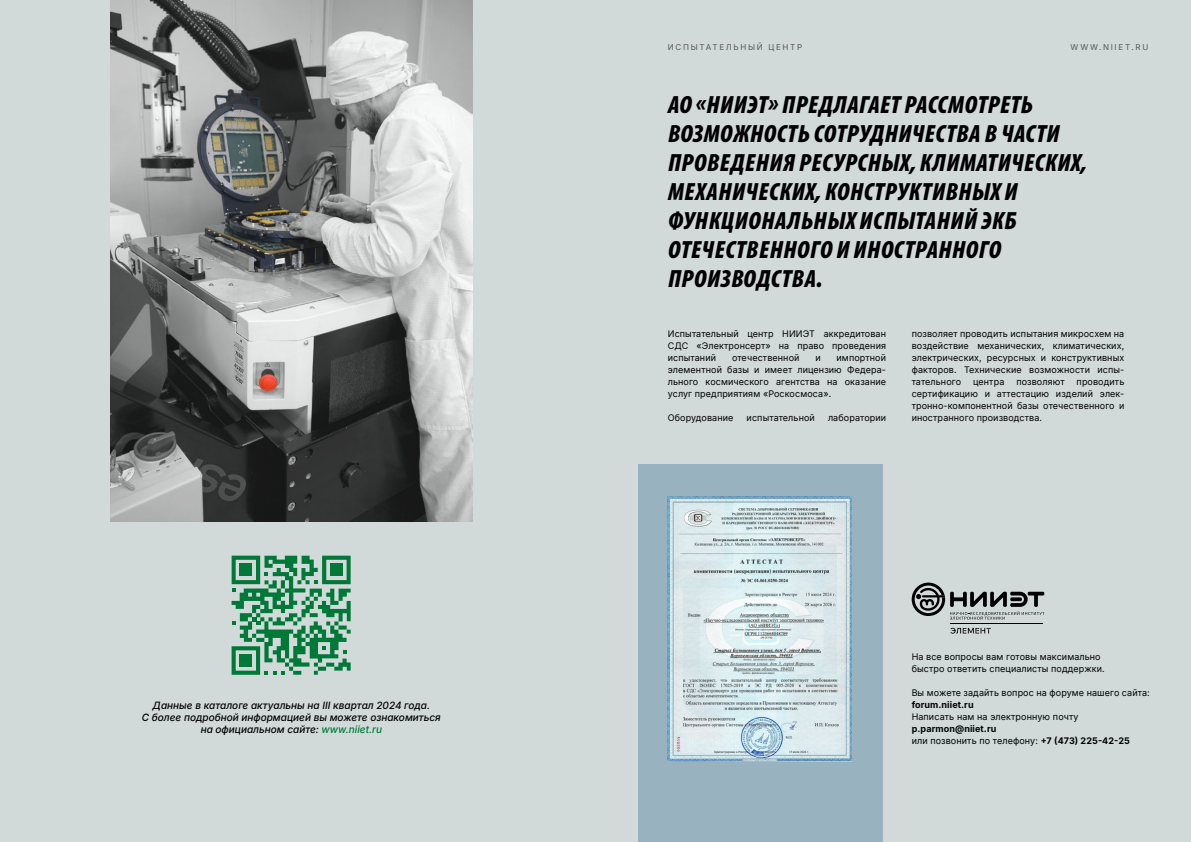
<style>
.page{position:relative;width:1191px;height:842px;background:#d1dad9}
.page>*{position:absolute;margin:0;border:0;box-sizing:border-box;transform-origin:0 0}
.t1{font:italic 900 condensed 25px/29px "Myriad Pro";letter-spacing:.02em;color:#000}
.t2{font:italic 500 10px "Inter";color:#000}
.t3{font:9px/12px "Inter";letter-spacing:.01em;color:#000;text-align:justify}
.t4{font:700 9px "Inter";letter-spacing:.01em;color:#000}
.t5{font:8px "Inter";letter-spacing:.215em;color:#575756}
.s1{color:#007837}
.s2{font-weight:700}
</style>
<div class="page">
<img style="left:111px;top:0;width:361px;height:522px">
<svg style="left:231px;top:556px;width:120px;height:119px"></svg>
<div style="left:240px;top:564px;width:12px;height:12px;background:#007837"></div>
<div style="left:240px;top:654px;width:12px;height:12px;background:#007837"></div>
<div style="left:330px;top:564px;width:12px;height:12px;background:#007837"></div>
<div style="left:638px;top:465px;width:244px;height:377px;background:#98b2bf"></div>
<img style="left:667px;top:497px;width:184px;height:264px">
<svg style="left:911px;top:583px;width:133px;height:37px"></svg>
<svg style="left:950px;top:628px;width:40px;height:6px"></svg>
<hr style="left:949px;top:624px;width:93px;height:1px;background:#000">
<p class="t2" style="left:153px;top:698px;width:279px">Данные в каталоге актуальны на III квартал 2024 года.</p>
<p class="t2" style="left:142px;top:710px;width:300px">С более подробной информацией вы можете ознакомиться</p>
<p class="t2" style="left:201px;top:722px;width:183px">на официальном сайте: <span class="s1">www.niiet.ru</span></p>
<p class="t5" style="left:668px;top:41px;width:136px">ИСПЫТАТЕЛЬНЫЙ ЦЕНТР</p>
<p class="t5" style="left:1070px;top:41px;width:79px">WWW.NIIET.RU</p>
<p class="t1" style="left:668px;top:91px;width:420px">АО «НИИЭТ» ПРЕДЛАГАЕТ РАССМОТРЕТЬ<br>ВОЗМОЖНОСТЬ СОТРУДНИЧЕСТВА В ЧАСТИ<br>ПРОВЕДЕНИЯ РЕСУРСНЫХ, КЛИМАТИЧЕСКИХ,<br>МЕХАНИЧЕСКИХ, КОНСТРУКТИВНЫХ И<br>ФУНКЦИОНАЛЬНЫХ ИСПЫТАНИЙ ЭКБ<br>ОТЕЧЕСТВЕННОГО И ИНОСТРАННОГО<br>ПРОИЗВОДСТВА.</p>
<p class="t3" style="left:668px;top:328px;width:220px">Испытательный центр НИИЭТ аккредитован СДС «Электронсерт» на право проведения испытаний</p>
<p class="t3" style="left:911px;top:328px;width:214px">позволяет проводить испытания микросхем на воздействие механических, климатических, электрических, ресурсных и конструктивных факторов. Технические возможности испы&shy;тательного</p>
<p class="t3" style="left:668px;top:352px;width:220px;text-indent:169px">импортной элементной базы и имеет лицензию Федера&shy;льного космического агентства на оказание услуг предприятиям «Роскосмоса».</p>
<p class="t3" style="left:668px;top:412px;width:67px">Оборудование</p>
<p class="t3" style="left:746px;top:412px;width:70px">испытательной</p>
<p class="t3" style="left:828px;top:412px;width:60px">лаборатории</p>
<p class="t3" style="left:732px;top:352px;width:69px">отечественной</p>
<p class="t3" style="left:815px;top:352px;width:7px">и</p>
<p class="t3" style="left:911px;top:376px;width:214px;text-indent:165px">проводить сертификацию и аттестацию изделий элек&shy;тронно-компонентной базы отечественного и иностранного производства.</p>
<p class="t3" style="left:973px;top:376px;width:33px">центра</p>
<p class="t3" style="left:1016px;top:376px;width:50px">позволяют</p>
<p class="t3" style="left:911px;top:650px;width:190px">На все вопросы вам готовы максимально</p>
<p class="t3" style="left:911px;top:662px;width:194px">быстро ответить специалисты поддержки.</p>
<p class="t3" style="left:911px;top:686px;width:240px">Вы можете задайть вопрос на форуме нашего сайта: <span class="s2">forum.niiet.ru</span></p>
<p class="t3" style="left:911px;top:710px;width:168px">Написать нам на электронную почту</p>
<p class="t4" style="left:911px;top:722px;width:86px">p.parmon@niiet.ru</p>
<p class="t3" style="left:911px;top:734px;width:220px">или позвонить по телефону: <span class="s2">+7 (473) 225-42-25</span></p>
</div>
